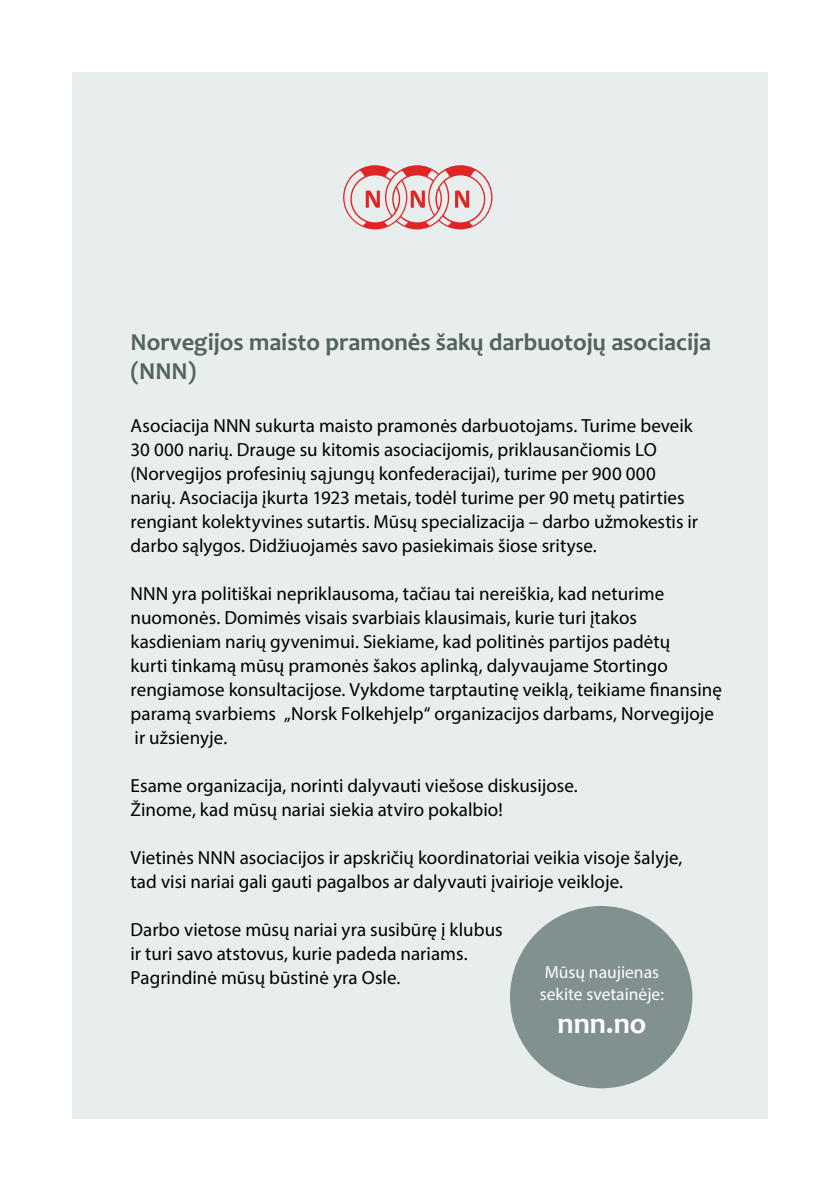
<style>
.page{position:relative;width:840px;height:1191px;background:#fff}
.page>*{position:absolute;margin:0;border:0;box-sizing:border-box;transform-origin:0 0}
.t1{font:700 29.6px "Candara";color:#fff}
.t2{font:700 24.4px/29.2px "Candara";color:#51625f}
.t3{font:19px/24px "Myriad Pro";color:#000}
.t4{font:17.6px/22.2px "Myriad Pro";color:#fff}
</style>
<div class="page">
<div style="left:72px;top:72px;width:695px;height:1047px;background:#e8eded"></div>
<div style="left:509px;top:906px;width:183px;height:182px;background:#809190;border-radius:50%"></div>
<svg style="left:343px;top:165px;width:149px;height:64px"></svg>
<p class="t2" style="left:130px;top:327px;width:581px">Norvegijos maisto pramonės šakų darbuotojų asociacija (NNN)</p>
<p class="t3" style="left:130px;top:413px;width:569px">Asociacija NNN sukurta maisto pramonės darbuotojams. Turime beveik 30 000 narių. Drauge su kitomis asociacijomis, priklausančiomis LO (Norvegijos profesinių sąjungų konfederacijai), turime per 900 000 narių. Asociacija įkurta 1923 metais, todėl turime per 90 metų patirties rengiant kolektyvines sutartis. Mūsų specializacija – darbo užmokestis ir darbo sąlygos. Didžiuojamės savo pasiekimais šiose srityse.</p>
<p class="t3" style="left:130px;top:581px;width:592px">NNN yra politiškai nepriklausoma, tačiau tai nereiškia, kad neturime nuomonės. Domimės visais svarbiais klausimais, kurie turi įtakos kasdieniam narių gyvenimui. Siekiame, kad politinės partijos padėtų<br>kurti tinkamą mūsų pramonės šakos aplinką, dalyvaujame Stortingo rengiamose konsultacijose. Vykdome tarptautinę veiklą, teikiame finansinę paramą svarbiems „Norsk Folkehjelp“ organizacijos darbams, Norvegijoje ir užsienyje.</p>
<p class="t3" style="left:130px;top:773px;width:448px">Esame organizacija, norinti dalyvauti viešose diskusijose.<br>Žinome, kad mūsų nariai siekia atviro pokalbio!</p>
<p class="t3" style="left:130px;top:845px;width:553px">Vietinės NNN asociacijos ir apskričių koordinatoriai veikia visoje šalyje, tad visi nariai gali gauti pagalbos ar dalyvauti įvairioje veikloje.</p>
<p class="t3" style="left:130px;top:917px;width:373px">Darbo vietose mūsų nariai yra susibūrę į klubus ir turi savo atstovus, kurie padeda nariams.<br>Pagrindinė mūsų būstinė yra Osle.</p>
<p class="t4" style="left:539px;top:960px;width:125px">Mūsų naujienas sekite svetainėje:</p>
<h1 class="t1" style="left:557px;top:1005px;width:90px">nnn.no</h1>
</div>
